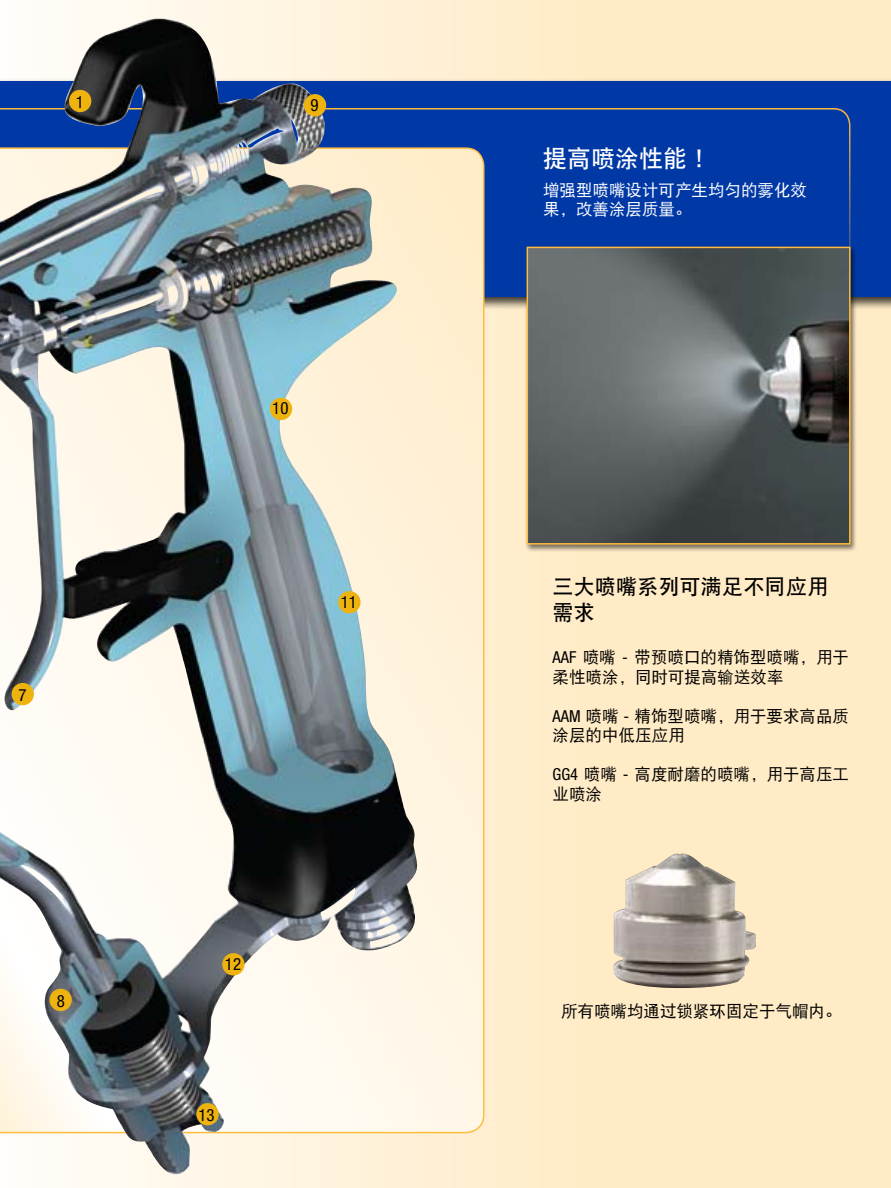
<style>
.page{position:relative;width:891px;height:1188px;background:#ffebc5}
.page>*{position:absolute;margin:0;border:0;box-sizing:border-box;transform-origin:0 0}
.t1{font:24px "DF Hei W7";color:#fff}
.t2{font:21px/25.2px "DF Hei W7";letter-spacing:.01em;color:#000}
.t3{font:condensed 16.95px "Helvetica Neue LT Std";color:#000}
.t4{font:16.5px/19.5px "DF Hei W5";color:#000}
.t5{font:16.5px/19.5px "DF Hei W5";color:#fff}
.s1{font-family:"Helvetica Neue LT Std";font-stretch:condensed}
</style>
<div class="page">
<div style="left:0;top:81px;width:891px;height:216px;background:#0039a6"></div>
<svg style="left:421px;top:108px;width:429px;height:183px"></svg>
<div style="left:524px;top:244px;width:340px;height:314px;background:#000;opacity:.55"></div>
<img style="left:530px;top:250px;width:318px;height:292px">
<div style="left:527px;top:247px;width:324px;height:298px;border:2px solid #ffbc3e"></div>
<svg style="left:421px;top:147px;width:63px;height:986px"></svg>
<img style="left:613px;top:853px;width:143px;height:135px">
<img style="left:0;top:19px;width:421px;height:1164px">
<div style="left:69px;top:90px;width:22px;height:22px;background:#efb30f;border-radius:50%"></div>
<div style="left:12px;top:683px;width:22px;height:22px;background:#efb30f;border-radius:50%"></div>
<div style="left:49px;top:989px;width:23px;height:22px;background:#efb30f;border-radius:50%"></div>
<div style="left:222px;top:953px;width:23px;height:22px;background:#efb30f;border-radius:50%"></div>
<div style="left:196px;top:1103px;width:23px;height:22px;background:#efb30f;border-radius:50%"></div>
<div style="left:304px;top:94px;width:22px;height:22px;background:#efb30f;border-radius:50%"></div>
<div style="left:270px;top:398px;width:22px;height:22px;background:#efb30f;border-radius:50%"></div>
<div style="left:338px;top:591px;width:23px;height:22px;background:#efb30f;border-radius:50%"></div>
<p class="t3" style="left:76px;top:92px;width:10px">1</p>
<p class="t3" style="left:18px;top:685px;width:10px">7</p>
<p class="t3" style="left:57px;top:991px;width:10px">8</p>
<p class="t3" style="left:310px;top:95px;width:10px">9</p>
<p class="t3" style="left:272px;top:399px;width:18px">10</p>
<p class="t3" style="left:341px;top:593px;width:18px">11</p>
<p class="t3" style="left:225px;top:954px;width:18px">12</p>
<p class="t3" style="left:199px;top:1105px;width:18px">13</p>
<h1 class="t1" style="left:543px;top:146px;width:169px">提高喷涂性能！</h1>
<p class="t5" style="left:543px;top:180px;width:265px">增强型喷嘴设计可产生均匀的雾化效果，改善涂层质量。</p>
<p class="t2" style="left:553px;top:574px;width:277px">三大喷嘴系列可满足不同应用需求</p>
<p class="t4" style="left:553px;top:648px;width:298px"><span class="s1">AAF</span> 喷嘴 <span class="s1">-</span> 带预喷口的精饰型喷嘴，用于柔性喷涂，同时可提高输送效率</p>
<p class="t4" style="left:553px;top:706px;width:298px"><span class="s1">AAM</span> 喷嘴 <span class="s1">-</span> 精饰型喷嘴，用于要求高品质涂层的中低压应用</p>
<p class="t4" style="left:553px;top:765px;width:298px"><span class="s1">GG4</span> 喷嘴 <span class="s1">-</span> 高度耐磨的喷嘴，用于高压工业喷涂</p>
<p class="t4" style="left:561px;top:1001px;width:282px">所有喷嘴均通过锁紧环固定于气帽内。</p>
</div>
